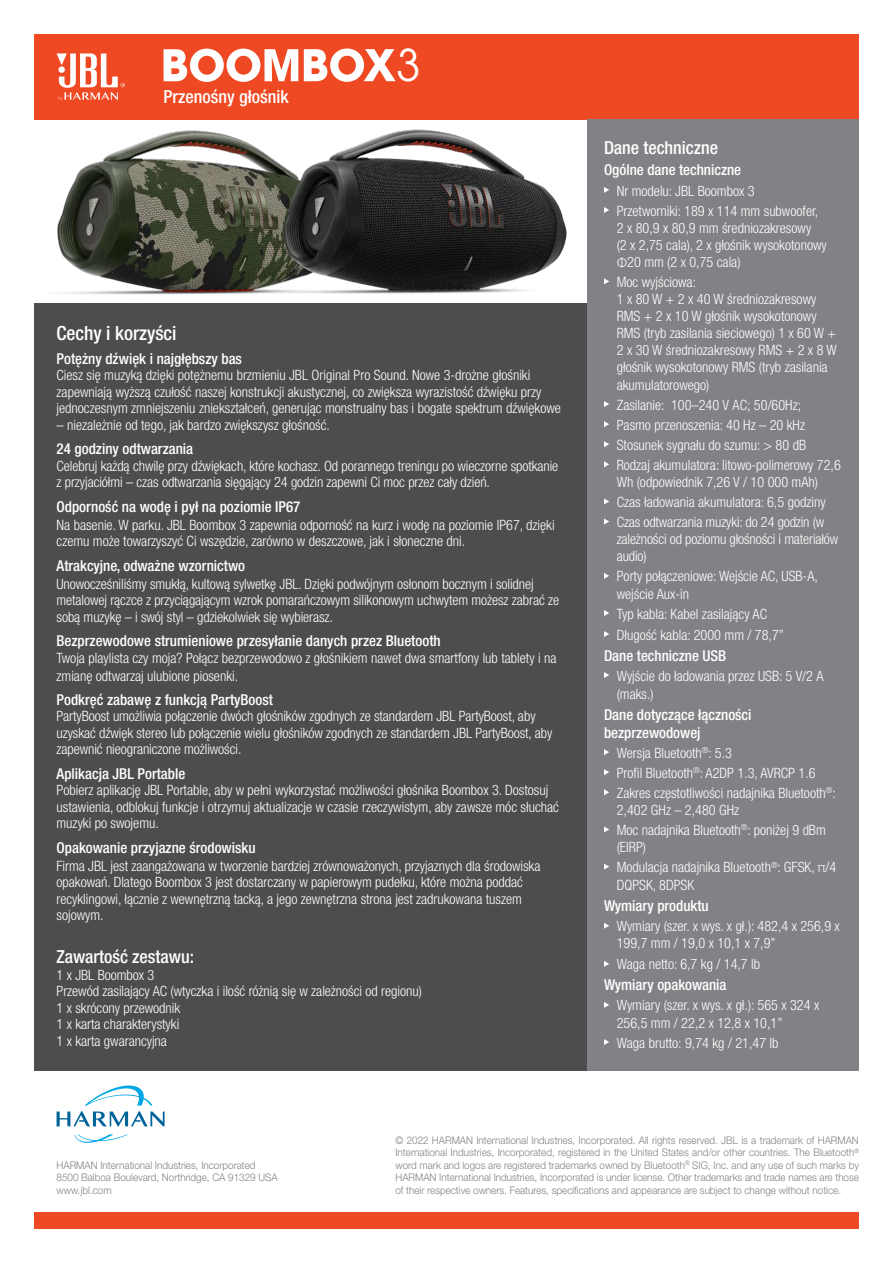
<style>
.page{position:relative;width:893px;height:1263px;background:#fff}
.page>*{position:absolute;margin:0;border:0;box-sizing:border-box;transform-origin:0 0}
.t1{font:48.15px "Avant Gard Goth EF";color:#fff}
.t2{font:500 condensed 19.5px "Helvetica Neue LT Pro";color:#fff}
.t3{font:500 condensed 18px "Helvetica Neue LT Pro";color:#fff}
.t4{font:500 condensed 15px/18px "Helvetica Neue LT Pro";color:#fff}
.t5{font:300 condensed 14.25px/16.5px "Helvetica Neue LT Pro";color:#fff}
.t6{font:300 10.5px/12.6px "Helvetica Neue LT Pro";color:#808285;scale:.94 1}
.s1{font-family:"Calibri";font-stretch:normal}
</style>
<div class="page">
<img style="left:45px;top:119px;width:530px;height:176px">
<div style="left:34px;top:34px;width:825px;height:85px;background:#ef4923"></div>
<div style="left:34px;top:1213px;width:825px;height:16px;background:#ef4923"></div>
<svg style="left:85px;top:1085px;width:67px;height:20px"></svg>
<svg style="left:74px;top:1134px;width:54px;height:9px"></svg>
<svg style="left:57px;top:1111px;width:108px;height:15px"></svg>
<svg style="left:57px;top:53px;width:68px;height:48px"></svg>
<div style="left:34px;top:303px;width:553px;height:767px;background:#4d4d4f"></div>
<div style="left:587px;top:119px;width:272px;height:951px;background:#808285"></div>
<svg style="left:604px;top:187px;width:5px;height:6px"></svg>
<svg style="left:604px;top:207px;width:5px;height:6px"></svg>
<svg style="left:604px;top:278px;width:5px;height:6px"></svg>
<svg style="left:604px;top:401px;width:5px;height:6px"></svg>
<svg style="left:604px;top:421px;width:5px;height:6px"></svg>
<svg style="left:604px;top:441px;width:5px;height:6px"></svg>
<svg style="left:604px;top:461px;width:5px;height:6px"></svg>
<svg style="left:604px;top:498px;width:5px;height:6px"></svg>
<svg style="left:604px;top:518px;width:5px;height:7px"></svg>
<svg style="left:604px;top:573px;width:5px;height:6px"></svg>
<svg style="left:604px;top:610px;width:5px;height:6px"></svg>
<svg style="left:604px;top:631px;width:5px;height:6px"></svg>
<svg style="left:604px;top:672px;width:5px;height:6px"></svg>
<svg style="left:604px;top:749px;width:5px;height:6px"></svg>
<svg style="left:604px;top:769px;width:5px;height:6px"></svg>
<svg style="left:604px;top:789px;width:5px;height:6px"></svg>
<svg style="left:604px;top:826px;width:5px;height:6px"></svg>
<svg style="left:604px;top:864px;width:5px;height:6px"></svg>
<svg style="left:604px;top:923px;width:5px;height:6px"></svg>
<svg style="left:604px;top:961px;width:5px;height:6px"></svg>
<svg style="left:604px;top:1002px;width:5px;height:6px"></svg>
<svg style="left:604px;top:1039px;width:5px;height:6px"></svg>
<svg style="left:304px;top:49px;width:92px;height:33px"></svg>
<svg style="left:164px;top:49px;width:134px;height:33px"></svg>
<p class="t3" style="left:163px;top:86px;width:127px">Przenośny głośnik</p>
<h1 class="t1" style="left:396px;top:37px;width:26px">3</h1>
<h2 class="t2" style="left:57px;top:321px;width:121px">Cechy i korzyści</h2>
<p class="t4" style="left:57px;top:349px;width:187px">Potężny dźwięk i najgłębszy bas</p>
<p class="t5" style="left:57px;top:367px;width:506px">Ciesz się muzyką dzięki potężnemu brzmieniu JBL Original Pro Sound. Nowe 3-drożne głośniki zapewniają wyższą czułość naszej konstrukcji akustycznej, co zwiększa wyrazistość dźwięku przy jednoczesnym zmniejszeniu zniekształceń, generując monstrualny bas i bogate spektrum dźwiękowe</p>
<p class="t5" style="left:57px;top:417px;width:275px">– niezależnie od tego, jak bardzo zwiększysz głośność.</p>
<p class="t4" style="left:57px;top:440px;width:138px">24 godziny odtwarzania</p>
<p class="t5" style="left:57px;top:457px;width:503px">Celebruj każdą chwilę przy dźwiękach, które kochasz. Od porannego treningu po wieczorne spotkanie z przyjaciółmi – czas odtwarzania sięgający 24 godzin zapewni Ci moc przez cały dzień.</p>
<p class="t4" style="left:57px;top:497px;width:245px">Odporność na wodę i pył na poziomie IP67</p>
<p class="t5" style="left:57px;top:516px;width:500px">Na basenie. W parku. JBL Boombox 3 zapewnia odporność na kurz i wodę na poziomie IP67, dzięki czemu może towarzyszyć Ci wszędzie, zarówno w deszczowe, jak i słoneczne dni.</p>
<p class="t4" style="left:57px;top:556px;width:190px">Atrakcyjne, odważne wzornictwo</p>
<p class="t5" style="left:57px;top:575px;width:504px">Unowocześniliśmy smukłą, kultową sylwetkę JBL. Dzięki podwójnym osłonom bocznym i solidnej metalowej rączce z przyciągającym wzrok pomarańczowym silikonowym uchwytem możesz zabrać ze sobą muzykę – i swój styl – gdziekolwiek się wybierasz.</p>
<p class="t4" style="left:57px;top:631px;width:386px">Bezprzewodowe strumieniowe przesyłanie danych przez Bluetooth</p>
<p class="t5" style="left:57px;top:648px;width:501px;line-height:18px">Twoja playlista czy moja? Połącz bezprzewodowo z głośnikiem nawet dwa smartfony lub tablety i na zmianę odtwarzaj ulubione piosenki.</p>
<p class="t4" style="left:57px;top:690px;width:218px">Podkręć zabawę z funkcją PartyBoost</p>
<p class="t5" style="left:57px;top:708px;width:497px">PartyBoost umożliwia połączenie dwóch głośników zgodnych ze standardem JBL PartyBoost, aby uzyskać dźwięk stereo lub połączenie wielu głośników zgodnych ze standardem JBL PartyBoost, aby zapewnić nieograniczone możliwości.</p>
<p class="t4" style="left:57px;top:764px;width:130px">Aplikacja JBL Portable</p>
<p class="t5" style="left:57px;top:782px;width:504px">Pobierz aplikację JBL Portable, aby w pełni wykorzystać możliwości głośnika Boombox 3. Dostosuj ustawienia, odblokuj funkcje i otrzymuj aktualizacje w czasie rzeczywistym, aby zawsze móc słuchać muzyki po swojemu.</p>
<p class="t4" style="left:57px;top:838px;width:201px">Opakowanie przyjazne środowisku</p>
<p class="t5" style="left:57px;top:857px;width:485px">Firma JBL jest zaangażowana w tworzenie bardziej zrównoważonych, przyjaznych dla środowiska opakowań. Dlatego Boombox 3 jest dostarczany w papierowym pudełku, które można poddać recyklingowi, łącznie z wewnętrzną tacką, a jego zewnętrzna strona jest zadrukowana tuszem sojowym.</p>
<p class="t3" style="left:57px;top:946px;width:139px">Zawartość zestawu:</p>
<p class="t5" style="left:57px;top:966px;width:367px">1 x JBL Boombox 3<br>Przewód zasilający AC (wtyczka i ilość różnią się w zależności od regionu)<br>1 x skrócony przewodnik<br>1 x karta charakterystyki<br>1 x karta gwarancyjna</p>
<p class="t3" style="left:604px;top:137px;width:115px">Dane techniczne</p>
<p class="t4" style="left:604px;top:161px;width:139px">Ogólne dane techniczne</p>
<p class="t5" style="left:617px;top:180px;width:203px;line-height:20.1px">Nr modelu: JBL Boombox 3<br>Przetworniki: 189 x 114 mm subwoofer,</p>
<p class="t5" style="left:617px;top:219px;width:212px;line-height:17.1px">2 x 80,9 x 80,9 mm średniozakresowy<br>(2 x 2,75 cala), 2 x głośnik wysokotonowy<br><span class="s1">Φ</span>20 mm (2 x 0,75 cala)</p>
<p class="t5" style="left:617px;top:273px;width:221px;line-height:17.1px">Moc wyjściowa:<br>1 x 80 W + 2 x 40 W średniozakresowy<br>RMS + 2 x 10 W głośnik wysokotonowy<br>RMS (tryb zasilania sieciowego) 1 x 60 W +<br>2 x 30 W średniozakresowy RMS + 2 x 8 W głośnik wysokotonowy RMS (tryb zasilania akumulatorowego)</p>
<p class="t5" style="left:617px;top:394px;width:226px;line-height:20.1px">Zasilanie: 100–240 V AC; 50/60Hz;<br>Pasmo przenoszenia: 40 Hz – 20 kHz Stosunek sygnału do szumu: &gt; 80 dB Rodzaj akumulatora: litowo-polimerowy 72,6</p>
<p class="t5" style="left:617px;top:472px;width:210px;line-height:20.1px">Wh (odpowiednik 7,26 V / 10 000 mAh)<br>Czas ładowania akumulatora: 6,5 godziny<br>Czas odtwarzania muzyki: do 24 godzin (w</p>
<p class="t5" style="left:617px;top:531px;width:223px;line-height:17.1px">zależności od poziomu głośności i materiałów audio)</p>
<p class="t5" style="left:617px;top:568px;width:203px;line-height:17.1px">Porty połączeniowe: Wejście AC, USB-A, wejście Aux-in</p>
<p class="t5" style="left:617px;top:603px;width:169px;line-height:21px">Typ kabla: Kabel zasilający AC<br>Długość kabla: 2000 mm / 78,7”</p>
<p class="t4" style="left:604px;top:646px;width:124px">Dane techniczne USB</p>
<p class="t5" style="left:617px;top:666px;width:208px;line-height:18px">Wyjście do ładowania przez USB: 5 V/2 A (maks.)</p>
<p class="t4" style="left:604px;top:705px;width:149px">Dane dotyczące łączności bezprzewodowej</p>
<p class="t5" style="left:617px;top:742px;width:221px;line-height:20.1px">Wersja Bluetooth<sup>®</sup>: 5.3<br>Profil Bluetooth<sup>®</sup>: A2DP 1.3, AVRCP 1.6<br>Zakres częstotliwości nadajnika Bluetooth<sup>®</sup>:</p>
<p class="t5" style="left:617px;top:800px;width:211px;line-height:20.1px">2,402 GHz – 2,480 GHz<br>Moc nadajnika Bluetooth<sup>®</sup>: poniżej 9 dBm</p>
<p class="t5" style="left:617px;top:837px;width:221px;line-height:20.1px">(EIRP)<br>Modulacja nadajnika Bluetooth<sup>®</sup>: GFSK, π/4</p>
<p class="t5" style="left:617px;top:877px;width:79px">DQPSK, 8DPSK</p>
<p class="t4" style="left:604px;top:897px;width:106px">Wymiary produktu</p>
<p class="t5" style="left:617px;top:917px;width:225px;line-height:17.1px">Wymiary (szer. x wys. x gł.): 482,4 x 256,9 x<br>199,7 mm / 19,0 x 10,1 x 7,9”</p>
<p class="t5" style="left:617px;top:956px;width:145px">Waga netto: 6,7 kg / 14,7 lb</p>
<p class="t4" style="left:604px;top:976px;width:124px">Wymiary opakowania</p>
<p class="t5" style="left:617px;top:997px;width:204px;line-height:17.1px">Wymiary (szer. x wys. x gł.): 565 x 324 x<br>256,5 mm / 22,2 x 12,8 x 10,1”</p>
<p class="t5" style="left:617px;top:1034px;width:163px">Waga brutto: 9,74 kg / 21,47 lb</p>
<p class="t6" style="left:57px;top:1158px;width:237px">HARMAN International Industries, Incorporated<br>8500 Balboa Boulevard, Northridge, CA 91329 USA www.jbl.com</p>
<p class="t6" style="left:395px;top:1133px;width:495px;text-align:justify">© 2022 HARMAN International Industries, Incorporated. All rights reserved. JBL is a trademark of HARMAN International Industries, Incorporated, registered in the United States and/or other countries. The Bluetooth<sup>® </sup>word mark and logos are registered trademarks owned by Bluetooth<sup>®</sup> SIG, Inc. and any use of such marks by HARMAN International Industries, Incorporated is under license. Other trademarks and trade names are those of their respective owners. Features, specifications and appearance are subject to change without notice.</p>
</div>
